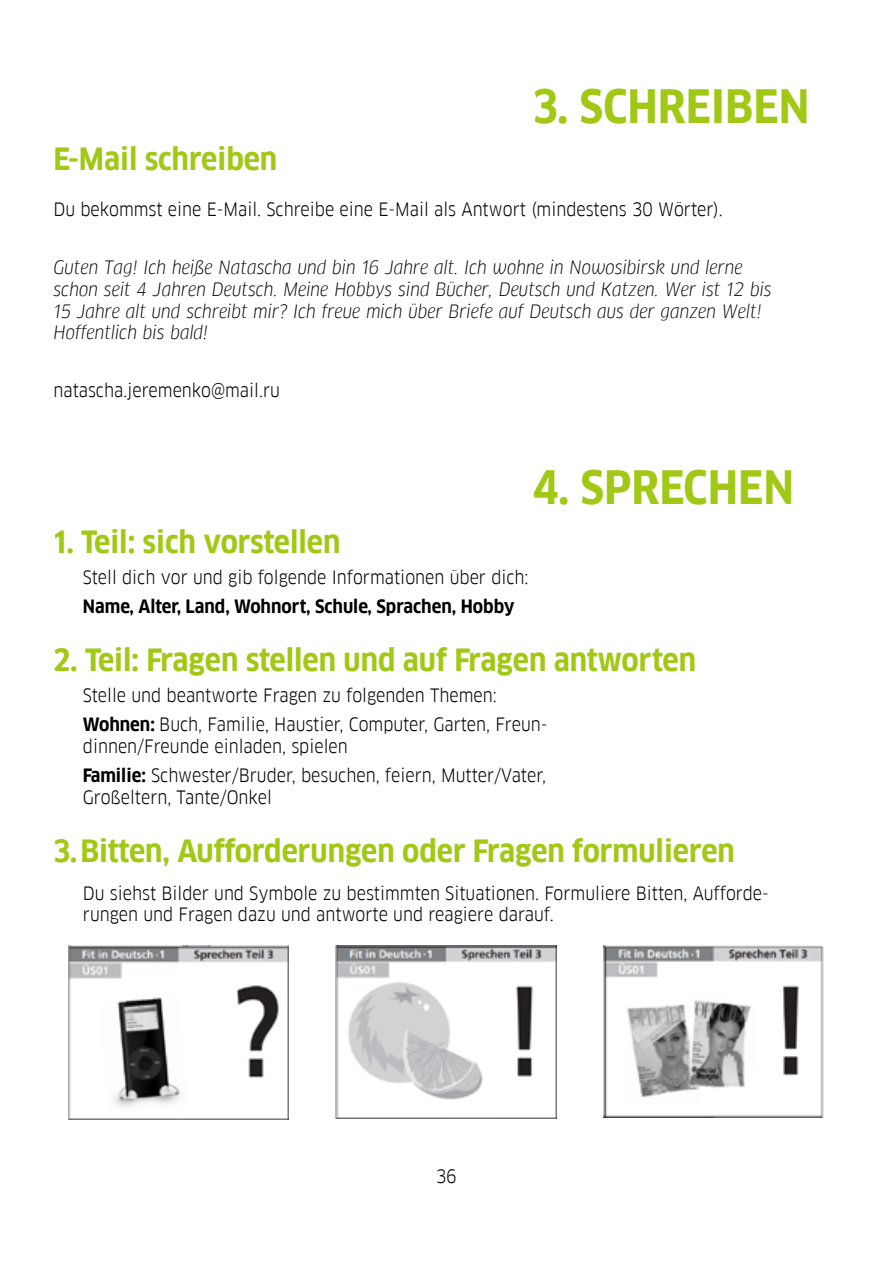
<style>
.page{position:relative;width:893px;height:1263px;background:#fff}
.page>*{position:absolute;margin:0;border:0;box-sizing:border-box;transform-origin:0 0}
.t1{font:700 45px "Goethe FF Clan";color:#a0c814}
.t2{font:700 30px "Goethe FF Clan";color:#a0c814}
.t3{font:18px/29.1px "Goethe FF Clan";color:#000}
.t4{font:italic 18px/21.6px "Goethe FF Clan";color:#000}
.t5{font:700 18px "Goethe FF Clan";color:#000}
.s1{font-weight:700}
</style>
<div class="page">
<img style="left:68px;top:946px;width:220px;height:173px">
<img style="left:336px;top:946px;width:220px;height:172px">
<img style="left:603px;top:946px;width:221px;height:171px">
<h1 class="t1" style="left:533px;top:81px;width:278px">3. SCHREIBEN</h1>
<h2 class="t2" style="left:53px;top:142px;width:225px">E-Mail schreiben</h2>
<p class="t3" style="left:53px;top:195px;width:671px">Du bekommst eine E-Mail. Schreibe eine E-Mail als Antwort (mindestens 30 Wörter).</p>
<p class="t4" style="left:53px;top:257px;width:720px">Guten Tag! Ich heiße Natascha und bin 16 Jahre alt. Ich wohne in Nowosibirsk und lerne schon seit 4 Jahren Deutsch. Meine Hobbys sind Bücher, Deutsch und Katzen. Wer ist 12 bis 15 Jahre alt und schreibt mir? Ich freue mich über Briefe auf Deutsch aus der ganzen Welt!<br>Hoffentlich bis bald!</p>
<p class="t3" style="left:53px;top:376px;width:228px">natascha.jeremenko@mail.ru</p>
<h1 class="t1" style="left:532px;top:462px;width:263px">4. SPRECHEN</h1>
<h2 class="t2" style="left:53px;top:524px;width:289px">1. Teil: sich vorstellen</h2>
<p class="t3" style="left:83px;top:562px;width:447px">Stell dich vor und gib folgende Informationen über dich:</p>
<p class="t5" style="left:83px;top:596px;width:433px">Name, Alter, Land, Wohnort, Schule, Sprachen, Hobby</p>
<h2 class="t2" style="left:53px;top:643px;width:644px">2. Teil: Fragen stellen und auf Fragen antworten</h2>
<p class="t3" style="left:83px;top:681px;width:466px">Stelle und beantworte Fragen zu folgenden Themen:<br><span class="s1">Wohnen:</span> Buch, Familie, Haustier, Computer, Garten, Freun-</p>
<p class="t3" style="left:83px;top:732px;width:465px">dinnen/Freunde einladen, spielen<br><span class="s1">Familie:</span> Schwester/Bruder, besuchen, feiern, Mutter/Vater,</p>
<p class="t3" style="left:83px;top:782px;width:191px">Großeltern, Tante/Onkel</p>
<h2 class="t2" style="left:53px;top:834px;width:683px">3.Bitten, Aufforderungen oder Fragen formulieren</h2>
<p class="t3" style="left:83px;top:882px;width:687px;line-height:21.6px">Du siehst Bilder und Symbole zu bestimmten Situationen. Formuliere Bitten, Aufforde&shy;rungen und Fragen dazu und antworte und reagiere darauf.</p>
<p class="t3" style="left:436px;top:1161px;width:22px">36</p>
</div>
